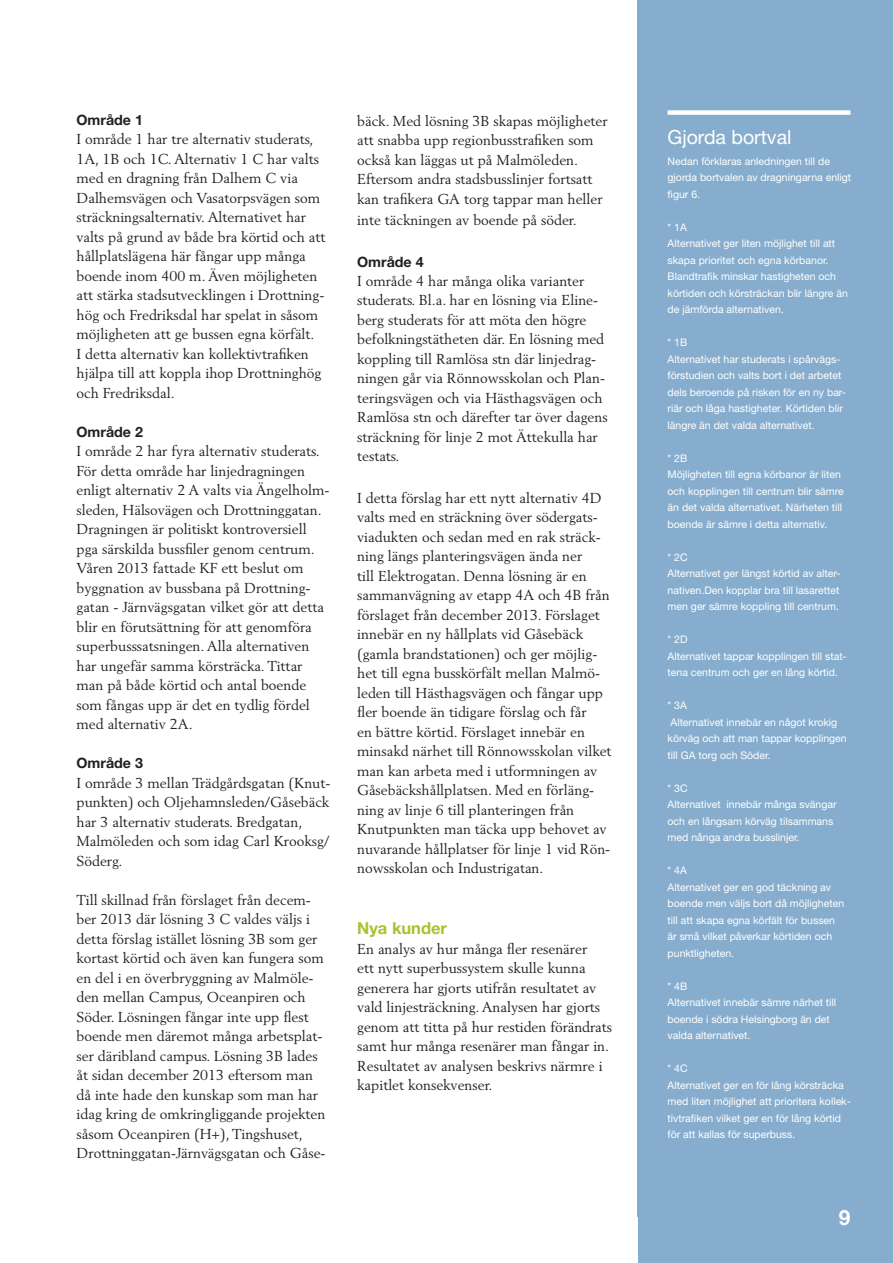
<style>
.page{position:relative;width:893px;height:1263px;background:#fff}
.page>*{position:absolute;margin:0;border:0;box-sizing:border-box;transform-origin:0 0}
.t1{font:700 21px "Helvetica Neue LT Std";color:#fff}
.t2{font:19.5px "Helvetica Neue LT Std";color:#fff}
.t3{font:700 16.5px "Helvetica Neue LT Std";color:#aac12c}
.t4{font:14.25px/19.5px "Berling LT Std";color:#231f20}
.t5{font:700 14.25px "Helvetica Neue LT Std";color:#231f20}
.t6{font:10.5px/16.5px "Helvetica Neue LT Std";color:#fff}
</style>
<div class="page">
<div style="left:638px;top:1199px;width:255px;height:64px;background:#86adcd"></div>
<div style="left:638px;top:0;width:255px;height:1216px;background:#86adcd"></div>
<div style="left:668px;top:110px;width:182px;height:5px;background:#fff"></div>
<p class="t5" style="left:77px;top:111px;width:68px">Område 1</p>
<p class="t4" style="left:77px;top:130px;width:250px">I område 1 har tre alternativ studerats, 1A, 1B och 1C. Alternativ 1 C har valts med en dragning från Dalhem C via Dalhemsvägen och Vasatorpsvägen som sträckningsalternativ. Alternativet har valts på grund av både bra körtid och att hållplatslägena här fångar upp många boende inom 400 m. Även möjligheten att stärka stadsutvecklingen i Drottning&shy;hög och Fredriksdal har spelat in såsom möjligheten att ge bussen egna körfält.<br>I detta alternativ kan kollektivtrafiken hjälpa till att koppla ihop Drottninghög och Fredriksdal.</p>
<p class="t5" style="left:77px;top:423px;width:68px">Område 2</p>
<p class="t4" style="left:77px;top:441px;width:254px">I område 2 har fyra alternativ studerats.<br>För detta område har linjedragningen enligt alternativ 2 A valts via Ängelholm&shy;sleden, Hälsovägen och Drottninggatan.<br>Dragningen är politiskt kontroversiell pga särskilda bussfiler genom centrum.<br>Våren 2013 fattade KF ett beslut om byggnation av bussbana på Drottning&shy;gatan - Järnvägsgatan vilket gör att detta blir en förutsättning för att genomföra superbusssatsningen. Alla alternativen har ungefär samma körsträcka. Tittar man på både körtid och antal boende som fångas upp är det en tydlig fördel med alternativ 2A.</p>
<p class="t5" style="left:77px;top:754px;width:68px">Område 3</p>
<p class="t4" style="left:77px;top:773px;width:255px">I område 3 mellan Trädgårdsgatan (Knut&shy;punkten) och Oljehamnsleden/Gåsebäck har 3 alternativ studerats. Bredgatan, Malmöleden och som idag Carl Krooksg/ Söderg.</p>
<p class="t4" style="left:77px;top:890px;width:251px">Till skillnad från förslaget från decem&shy;ber 2013 där lösning 3 C valdes väljs i detta förslag istället lösning 3B som ger kortast körtid och även kan fungera som en del i en överbryggning av Malmöle&shy;den mellan Campus, Oceanpiren och Söder. Lösningen fångar inte upp flest boende men däremot många arbetsplat&shy;ser däribland campus. Lösning 3B lades åt sidan december 2013 eftersom man då inte hade den kunskap som man har idag kring de omkringliggande projekten såsom Oceanpiren (H+), Tingshuset, Drottninggatan-Järnvägsgatan och Gåse-</p>
<p class="t4" style="left:357px;top:111px;width:252px">bäck. Med lösning 3B skapas möjligheter att snabba upp regionbusstrafiken som också kan läggas ut på Malmöleden.<br>Eftersom andra stadsbusslinjer fortsatt kan trafikera GA torg tappar man heller</p>
<p class="t4" style="left:357px;top:210px;width:221px">inte täckningen av boende på söder.</p>
<p class="t5" style="left:357px;top:253px;width:68px">Område 4</p>
<p class="t4" style="left:357px;top:271px;width:252px">I område 4 har många olika varianter studerats. Bl.a. har en lösning via Eline&shy;berg studerats för att möta den högre befolkningstätheten där. En lösning med koppling till Ramlösa stn där linjedrag&shy;ningen går via Rönnowsskolan och Plan&shy;teringsvägen och via Hästhagsvägen och Ramlösa stn och därefter tar över dagens sträckning för linje 2 mot Ättekulla har testats.</p>
<p class="t4" style="left:357px;top:488px;width:256px">I detta förslag har ett nytt alternativ 4D valts med en sträckning över södergats&shy;viadukten och sedan med en rak sträck&shy;ning längs planteringsvägen ända ner<br>till Elektrogatan. Denna lösning är en sammanvägning av etapp 4A och 4B från förslaget från december 2013. Förslaget innebär en ny hållplats vid Gåsebäck (gamla brandstationen) och ger möjlig&shy;het till egna busskörfält mellan Malmö&shy;leden till Hästhagsvägen och fångar upp fler boende än tidigare förslag och får<br>en bättre körtid. Förslaget innebär en minsakd närhet till Rönnowsskolan vilket man kan arbeta med i utformningen av Gåsebäckshållplatsen. Med en förläng&shy;ning av linje 6 till planteringen från Knutpunkten man täcka upp behovet av nuvarande hållplatser för linje 1 vid Rön&shy;nowsskolan och Industrigatan.</p>
<p class="t3" style="left:357px;top:918px;width:91px">Nya kunder</p>
<p class="t4" style="left:357px;top:939px;width:256px">En analys av hur många fler resenärer<br>ett nytt superbussystem skulle kunna generera har gjorts utifrån resultatet av vald linjesträckning. Analysen har gjorts genom att titta på hur restiden förändrats samt hur många resenärer man fångar in.<br>Resultatet av analysen beskrivs närmre i kapitlet konsekvenser.</p>
<h2 class="t2" style="left:668px;top:125px;width:125px">Gjorda bortval</h2>
<p class="t6" style="left:668px;top:153px;width:185px">Nedan förklaras anledningen till de gjorda bortvalen av dragningarna enligt figur 6.</p>
<p class="t6" style="left:668px;top:219px;width:182px">* 1A<br>Alternativet ger liten möjlighet till att skapa prioritet och egna körbanor.<br>Blandtrafik minskar hastigheten och körtiden och körsträckan blir längre än de jämförda alternativen.</p>
<p class="t6" style="left:668px;top:334px;width:180px">* 1B<br>Alternativet har studerats i spårvägs&shy;förstudien och valts bort i det arbetet dels beroende på risken för en ny bar&shy;riär och låga hastigheter. Körtiden blir längre än det valda alternativet.</p>
<p class="t6" style="left:668px;top:450px;width:178px">* 2B<br>Möjligheten till egna körbanor är liten och kopplingen till centrum blir sämre än det valda alternativet. Närheten till boende är sämre i detta alternativ.</p>
<p class="t6" style="left:668px;top:549px;width:174px">* 2C<br>Alternativet ger längst körtid av alter&shy;nativen.Den kopplar bra till lasarettet men ger sämre koppling till centrum.</p>
<p class="t6" style="left:668px;top:631px;width:181px">* 2D<br>Alternativet tappar kopplingen till stat&shy;tena centrum och ger en lång körtid.</p>
<p class="t6" style="left:668px;top:697px;width:181px">* 3A<br>Alternativet innebär en något krokig körväg och att man tappar kopplingen till GA torg och Söder.</p>
<p class="t6" style="left:668px;top:780px;width:170px">* 3C<br>Alternativet innebär många svängar och en långsam körväg tilsammans med nånga andra busslinjer.</p>
<p class="t6" style="left:668px;top:862px;width:178px">* 4A<br>Alternativet ger en god täckning av boende men väljs bort då möjligheten till att skapa egna körfält för bussen är små vilket påverkar körtiden och punktligheten.</p>
<p class="t6" style="left:668px;top:977px;width:170px">* 4B<br>Alternativet innebär sämre närhet till boende i södra Helsingborg än det valda alternativet.</p>
<p class="t6" style="left:668px;top:1060px;width:185px">* 4C<br>Alternativet ger en för lång körsträcka med liten möjlighet att prioritera kollek&shy;tivtrafiken vilket ger en för lång körtid för att kallas för superbuss.</p>
<h1 class="t1" style="left:839px;top:1204px;width:13px">9</h1>
</div>
